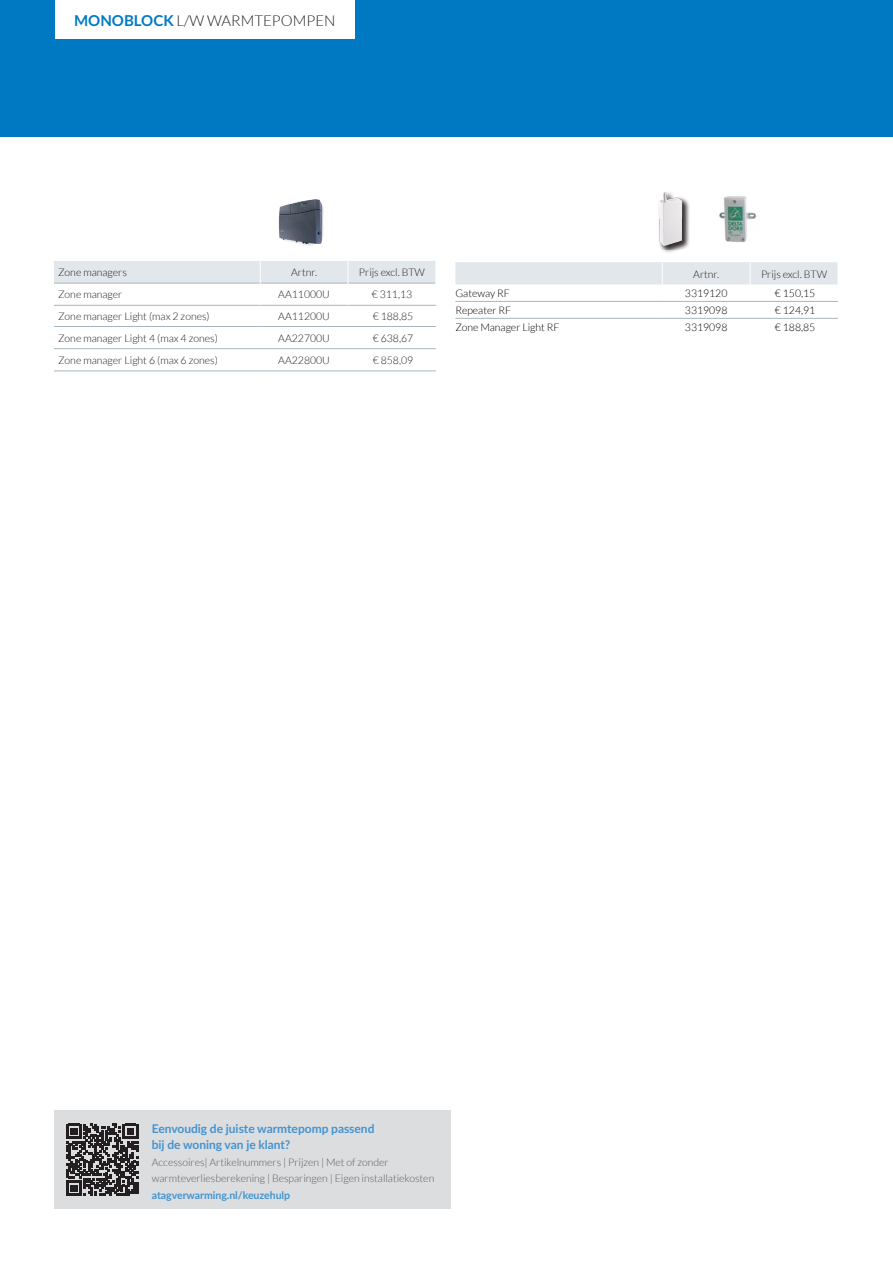
<style>
.page{position:relative;width:893px;height:1263px;background:#fff}
.page>*{position:absolute;margin:0;border:0;box-sizing:border-box;transform-origin:0 0}
.t1{font:300 15px "Lato";color:#231f20}
.t2{font:700 12px/16.5px "Lato";color:#4393cf}
.t3{font:300 10.5px "Lato";color:#231f20}
.t4{font:300 10.5px/16.5px "Lato";color:#5d5c5e}
.t5{font:300 10.5px "Lato";color:#000}
.t6{font:700 10.5px "Lato";color:#4393cf}
.s1{font-weight:700;color:#0079c2}
</style>
<div class="page">
<div style="left:0;top:0;width:893px;height:136px;background:#0079c2"></div>
<div style="left:55px;top:0;width:299px;height:38px;background:#fff"></div>
<div style="left:54px;top:1110px;width:397px;height:99px;background:#dcdddf"></div>
<svg style="left:66px;top:1124px;width:72px;height:72px"></svg>
<hr style="left:54px;top:305px;width:206px;height:1px;background:#a7b6be">
<hr style="left:260px;top:305px;width:88px;height:1px;background:#a7b6be">
<hr style="left:348px;top:305px;width:88px;height:1px;background:#a7b6be">
<hr style="left:54px;top:326px;width:206px;height:1px;background:#a7b6be">
<hr style="left:260px;top:326px;width:88px;height:1px;background:#a7b6be">
<hr style="left:348px;top:326px;width:88px;height:1px;background:#a7b6be">
<hr style="left:54px;top:348px;width:206px;height:1px;background:#a7b6be">
<hr style="left:260px;top:348px;width:88px;height:1px;background:#a7b6be">
<hr style="left:348px;top:348px;width:88px;height:1px;background:#a7b6be">
<hr style="left:54px;top:371px;width:206px;height:1px;background:#a7b6be">
<hr style="left:260px;top:371px;width:88px;height:1px;background:#a7b6be">
<hr style="left:348px;top:371px;width:88px;height:1px;background:#a7b6be">
<svg style="left:54px;top:261px;width:382px;height:44px"></svg>
<img style="left:278px;top:199px;width:46px;height:47px">
<img style="left:719px;top:196px;width:38px;height:46px">
<div style="left:658px;top:191px;width:33px;height:63px;background:#231f20;opacity:.75"></div>
<img style="left:658px;top:191px;width:33px;height:59px">
<hr style="left:455px;top:301px;width:207px;height:1px;background:#a7b6be">
<hr style="left:662px;top:301px;width:88px;height:1px;background:#a7b6be">
<hr style="left:750px;top:301px;width:88px;height:1px;background:#a7b6be">
<hr style="left:455px;top:318px;width:207px;height:1px;background:#a7b6be">
<hr style="left:662px;top:318px;width:88px;height:1px;background:#a7b6be">
<hr style="left:750px;top:318px;width:88px;height:1px;background:#a7b6be">
<div style="left:455px;top:262px;width:383px;height:22px;background:#e1e7ea"></div>
<h1 class="t1" style="left:74px;top:12px;width:263px"><span class="s1">MONOBLOCK</span> L/W WARMTEPOMPEN</h1>
<p class="t3" style="left:58px;top:267px;width:70px">Zone managers</p>
<p class="t3" style="left:291px;top:267px;width:27px">Artnr.</p>
<p class="t3" style="left:359px;top:267px;width:68px">Prijs excl. BTW</p>
<p class="t3" style="left:58px;top:289px;width:66px">Zone manager</p>
<p class="t3" style="left:278px;top:289px;width:53px">AA11000U</p>
<p class="t3" style="left:372px;top:289px;width:42px">€ 311,13</p>
<p class="t3" style="left:58px;top:311px;width:153px">Zone manager Light (max 2 zones)</p>
<p class="t3" style="left:278px;top:311px;width:53px">AA11200U</p>
<p class="t3" style="left:373px;top:311px;width:42px">€ 188,85</p>
<p class="t3" style="left:58px;top:332px;width:161px">Zone manager Light 4 (max 4 zones)</p>
<p class="t3" style="left:278px;top:332px;width:53px">AA22700U</p>
<p class="t3" style="left:373px;top:332px;width:42px">€ 638,67</p>
<p class="t3" style="left:58px;top:355px;width:161px">Zone manager Light 6 (max 6 zones)</p>
<p class="t3" style="left:278px;top:355px;width:53px">AA22800U</p>
<p class="t3" style="left:373px;top:355px;width:42px">€ 858,09</p>
<p class="t3" style="left:693px;top:268px;width:27px">Artnr.</p>
<p class="t3" style="left:761px;top:268px;width:68px">Prijs excl. BTW</p>
<p class="t5" style="left:455px;top:288px;width:56px">Gateway RF</p>
<p class="t5" style="left:685px;top:288px;width:44px">3319120</p>
<p class="t5" style="left:775px;top:288px;width:42px">€ 150,15</p>
<p class="t5" style="left:455px;top:305px;width:57px">Repeater RF</p>
<p class="t5" style="left:685px;top:305px;width:44px">3319098</p>
<p class="t5" style="left:775px;top:305px;width:42px">€ 124,91</p>
<p class="t5" style="left:455px;top:322px;width:105px">Zone Manager Light RF</p>
<p class="t5" style="left:685px;top:322px;width:44px">3319098</p>
<p class="t5" style="left:775px;top:322px;width:42px">€ 188,85</p>
<p class="t2" style="left:152px;top:1120px;width:224px">Eenvoudig de juiste warmtepomp passend bij de woning van je klant?</p>
<p class="t4" style="left:152px;top:1154px;width:284px">Accessoires| Artikelnummers | Prijzen | Met of zonder warmteverliesberekening | Besparingen | Eigen installatiekosten</p>
<p class="t6" style="left:152px;top:1187px;width:140px">atagverwarming.nl/keuzehulp</p>
</div>
